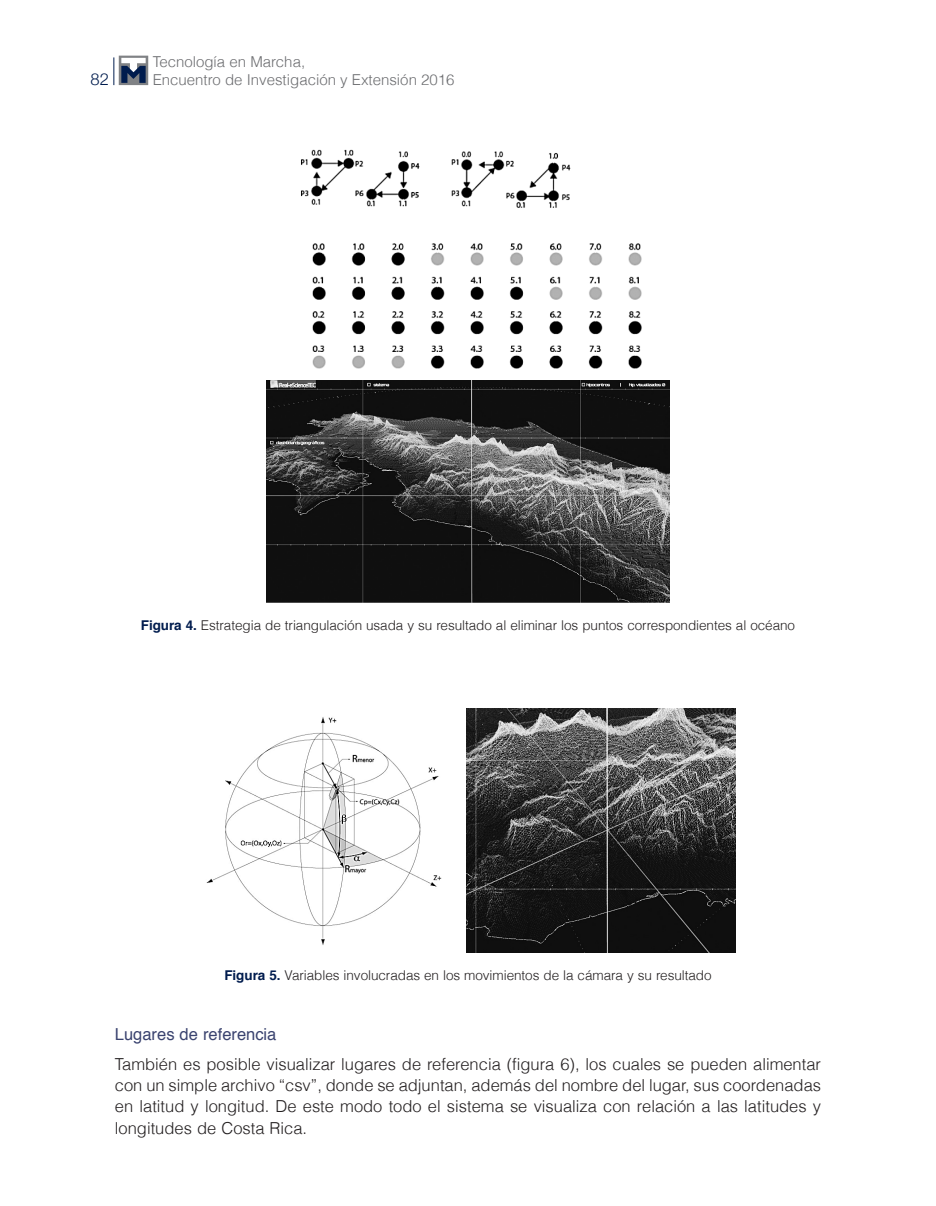
<style>
.page{position:relative;width:936px;height:1206px;background:#fff}
.page>*{position:absolute;margin:0;border:0;box-sizing:border-box;transform-origin:0 0}
._6texto{font:300 16.5px/21.3px "Helvetica";color:#231f20;text-align:justify}
._8subtitulo2{font:16.5px "Helvetica";color:#3a436f}
.t1{font:300 16.5px "Helvetica Neue";color:#001c4e}
.t2{font:300 15px "Helvetica";color:#6c6d70}
._9tituloscuadros{font:300 13.5px "Helvetica";letter-spacing:-.005em;color:#231f20}
.s1{font-weight:700;color:#001c4e}
</style>
<div class="page">
<svg style="left:113px;top:57px;width:1px;height:28px"></svg>
<svg style="left:119px;top:56px;width:29px;height:29px"></svg>
<svg style="left:121px;top:58px;width:25px;height:25px"></svg>
<img style="left:301px;top:149px;width:341px;height:220px">
<img style="left:266px;top:380px;width:403px;height:222px">
<img style="left:206px;top:717px;width:236px;height:228px">
<img style="left:466px;top:708px;width:268px;height:243px">
<p class="t2" style="left:153px;top:52px;width:154px">Tecnología en Marcha,</p>
<p class="t1" style="left:91px;top:69px;width:20px">82</p>
<p class="t2" style="left:153px;top:70px;width:303px">Encuentro de Investigación y Extensión 2016</p>
<p class="_9tituloscuadros" style="left:141px;top:616px;width:655px"><span class="s1">Figura 4.</span> Estrategia de triangulación usada y su resultado al eliminar los puntos correspondientes al océano</p>
<p class="_9tituloscuadros" style="left:224px;top:966px;width:488px"><span class="s1">Figura 5.</span> Variables involucradas en los movimientos de la cámara y su resultado</p>
<p class="_8subtitulo2" style="left:115px;top:1021px;width:163px">Lugares de referencia</p>
<p class="_6texto" style="left:115px;top:1052px;width:707px">También es posible visualizar lugares de referencia (figura 6), los cuales se pueden alimentar con un simple archivo “csv”, donde se adjuntan, además del nombre del lugar, sus coordenadas en latitud y longitud. De este modo todo el sistema se visualiza con relación a las latitudes y longitudes de Costa Rica.</p>
</div>
